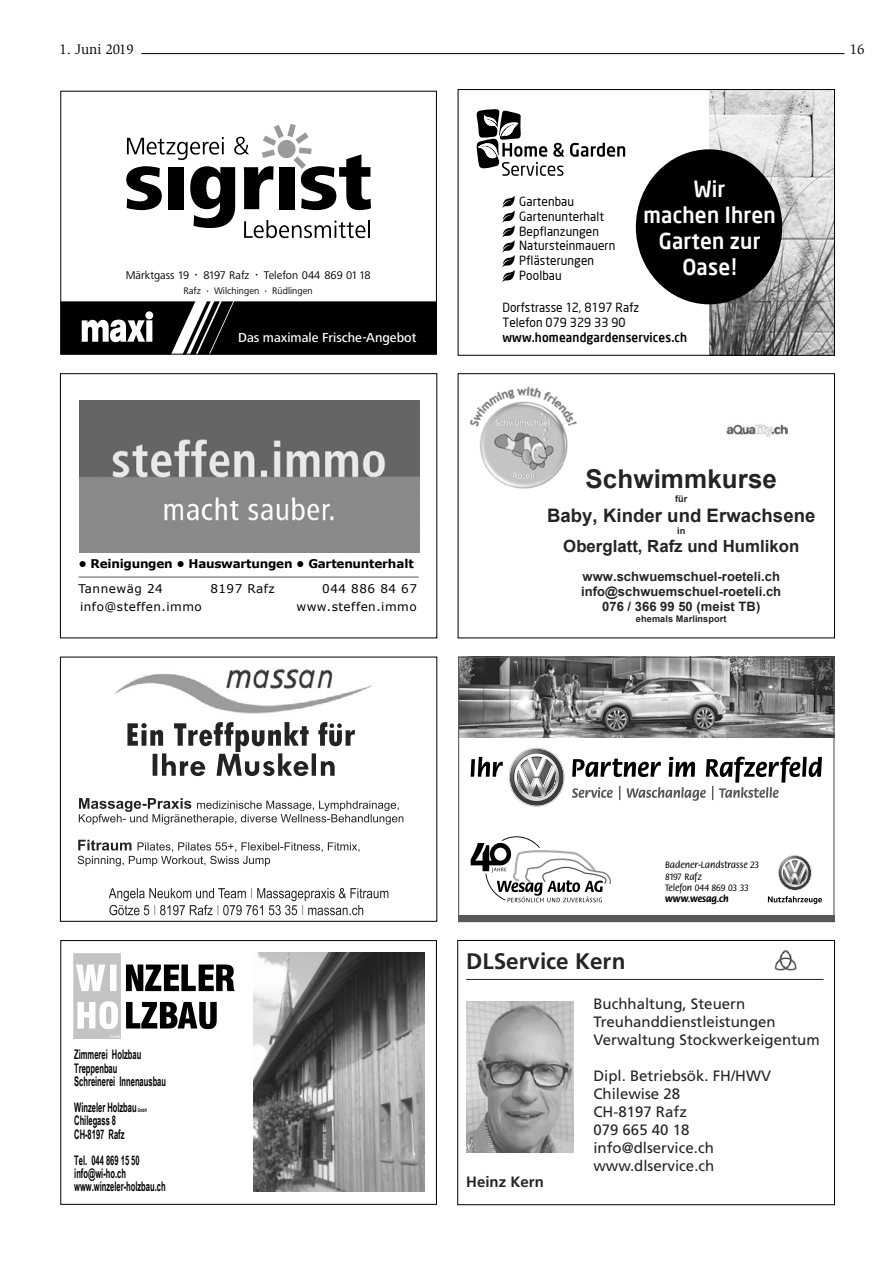
<style>
.page{position:relative;width:893px;height:1263px;background:#fff}
.page>*{position:absolute;margin:0;border:0;box-sizing:border-box;transform-origin:0 0}
.t1{font:700 25.95px "Arial";letter-spacing:.005em;color:#242423}
.t2{font:700 22.5px "Frutiger";color:#242423}
.t3{font:500 21.9px/25.8px "Neo Sans";letter-spacing:.01em;color:#fff;text-align:center;scale:.94 1}
.t4{font:700 18.6px "Arial";color:#242423}
.t5{font:700 16.8px "Arial";color:#242423}
.t6{font:15px/18px "Frutiger";color:#242423}
.t7{font:700 15px "Frutiger";color:#242423}
.t8{font:14.25px "Slimbach";color:#000}
.t9{font:14.25px "Slimbach Std";color:#000}
.t10{font:500 13.5px "Frutiger Next LT";color:#fff}
.t11{font:700 13.2px/13.2px "Arial Narrow";color:#000;scale:.7 1}
.t12{font:700 13.05px/15px "Arial";letter-spacing:.005em;color:#242423;text-align:center}
.t13{font:12.45px/14.9px "Neo Sans";letter-spacing:.01em;color:#000;scale:.94 1}
.t14{font:500 12.45px "Neo Sans";letter-spacing:.01em;color:#000;scale:.94 1}
.t15{font:12px "Verdana";letter-spacing:.04em;color:#000}
.t16{font:700 12px "Verdana";letter-spacing:-.02em;color:#000}
.t17{font:11.55px "Frutiger Next LT";color:#000}
.t18{font:500 10.2px/11.2px "Flora";color:#000;scale:.95 1}
.t19{font:700 10.2px "Flora";color:#000;scale:.95 1}
.t20{font:9.75px "Frutiger Next LT";color:#000}
.t21{font:700 9.15px "Arial";letter-spacing:.01em;color:#242423}
.t22{font:700 5.25px "Arial Narrow";color:#000;scale:.7 1}
.s1{font-size:7.35px}
.s2{font-size:6px}
</style>
<div class="page">
<hr style="left:141px;top:53px;width:703px;height:1px;background:#000">
<img style="left:726px;top:424px;width:61px;height:13px">
<img style="left:470px;top:386px;width:107px;height:103px">
<div style="left:458px;top:373px;width:377px;height:265px;border:1px solid #000"></div>
<svg style="left:126px;top:124px;width:245px;height:114px"></svg>
<svg style="left:62px;top:301px;width:373px;height:51px;background:#1c1c1c"></svg>
<div style="left:145px;top:311px;width:8px;height:8px;background:#fff;border-radius:50%"></div>
<div style="left:60px;top:91px;width:377px;height:263px;border:1px solid #000"></div>
<img style="left:709px;top:91px;width:124px;height:263px">
<svg style="left:502px;top:196px;width:13px;height:86px"></svg>
<svg style="left:570px;top:143px;width:55px;height:14px"></svg>
<svg style="left:476px;top:109px;width:88px;height:67px"></svg>
<div style="left:636px;top:149px;width:146px;height:155px;background:#000;border-radius:50%"></div>
<div style="left:458px;top:89px;width:377px;height:267px;border:1px solid #000"></div>
<hr style="left:78px;top:577px;width:341px;height:1px;background:#5a5958">
<img style="left:79px;top:400px;width:340px;height:152px">
<div style="left:60px;top:373px;width:377px;height:265px;border:1px solid #000"></div>
<svg style="left:73px;top:953px;width:162px;height:86px"></svg>
<img style="left:253px;top:953px;width:172px;height:238px">
<div style="left:60px;top:940px;width:377px;height:265px;border:1px solid #000"></div>
<img style="left:77px;top:668px;width:327px;height:248px">
<div style="left:60px;top:657px;width:377px;height:265px;border:1px solid #000"></div>
<img style="left:460px;top:659px;width:372px;height:79px">
<div style="left:458px;top:915px;width:376px;height:7px;background:#5a5958"></div>
<svg style="left:471px;top:836px;width:141px;height:66px"></svg>
<svg style="left:768px;top:896px;width:54px;height:8px"></svg>
<svg style="left:778px;top:855px;width:34px;height:35px"></svg>
<svg style="left:471px;top:748px;width:351px;height:58px"></svg>
<div style="left:458px;top:657px;width:376px;height:265px;border:1px solid #5a5958"></div>
<hr style="left:466px;top:979px;width:357px;height:1px;background:#242423">
<img style="left:775px;top:950px;width:21px;height:20px">
<img style="left:466px;top:1001px;width:107px;height:151px">
<div style="left:457px;top:940px;width:378px;height:265px;border:1px solid #000"></div>
<p class="t8" style="left:60px;top:41px;width:76px">1. Juni 2019</p>
<p class="t9" style="left:850px;top:41px;width:16px">16</p>
<p class="t17" style="left:126px;top:268px;width:246px">Märktgass 19 <span class="s1">•</span> 8197 Rafz <span class="s1">•</span> Telefon 044 869 01 18</p>
<p class="t20" style="left:183px;top:285px;width:131px">Rafz <span class="s2">•</span> Wilchingen <span class="s2">•</span> Rüdlingen</p>
<p class="t10" style="left:238px;top:330px;width:180px">Das maximale Frische-Angebot</p>
<p class="t16" style="left:78px;top:555px;width:337px">• Reinigungen • Hauswartungen • Gartenunterhalt</p>
<p class="t15" style="left:78px;top:581px;width:86px">Tannewäg 24</p>
<p class="t15" style="left:210px;top:581px;width:66px">8197 Rafz</p>
<p class="t15" style="left:322px;top:581px;width:96px">044 886 84 67</p>
<p class="t15" style="left:80px;top:599px;width:123px">info@steffen.immo</p>
<p class="t15" style="left:296px;top:599px;width:122px">www.steffen.immo</p>
<p class="t13" style="left:519px;top:194px;width:104px">Gartenbau<br>Gartenunterhalt<br>Bepflanzungen<br>Natursteinmauern<br>Pflästerungen<br>Poolbau</p>
<h3 class="t3" style="left:643px;top:176px;width:142px">Wir<br>machen Ihren<br>Garten zur<br>Oase!</h3>
<p class="t13" style="left:502px;top:300px;width:147px">Dorfstrasse 12, 8197 Rafz<br>Telefon 079 329 33 90</p>
<p class="t14" style="left:502px;top:329px;width:198px">www.homeandgardenservices.ch</p>
<h1 class="t1" style="left:585px;top:462px;width:193px">Schwimmkurse</h1>
<p class="t21" style="left:675px;top:493px;width:14px">für</p>
<p class="t4" style="left:547px;top:503px;width:270px">Baby, Kinder und Erwachsene</p>
<p class="t21" style="left:677px;top:525px;width:10px">in</p>
<p class="t5" style="left:563px;top:535px;width:237px">Oberglatt, Rafz und Humlikon</p>
<p class="t12" style="left:581px;top:569px;width:201px">www.schwuemschuel-roeteli.ch info@schwuemschuel-roeteli.ch<br>076 / 366 99 50 (meist TB)</p>
<p class="t21" style="left:636px;top:613px;width:92px">ehemals Marlinsport</p>
<p class="t11" style="left:74px;top:1047px;width:133px">Zimmerei Holzbau<br>Treppenbau<br>Schreinerei Innenausbau</p>
<p class="t11" style="left:74px;top:1100px;width:91px">Winzeler Holzbau</p>
<p class="t22" style="left:138px;top:1106px;width:14px">GmbH</p>
<p class="t11" style="left:74px;top:1113px;width:73px">Chilegass 8<br>CH-8197 Rafz</p>
<p class="t11" style="left:74px;top:1153px;width:132px">Tel. 044 869 15 50 info@wi-ho.ch www.winzeler-holzbau.ch</p>
<h2 class="t2" style="left:466px;top:948px;width:161px">DLService Kern</h2>
<p class="t18" style="left:665px;top:860px;width:101px">Badener-Landstrasse 23<br>8197 Rafz<br>Telefon 044 869 03 33</p>
<p class="t19" style="left:665px;top:893px;width:69px">www.wesag.ch</p>
<p class="t7" style="left:466px;top:1173px;width:79px">Heinz Kern</p>
<p class="t6" style="left:593px;top:994px;width:228px">Buchhaltung, Steuern<br>Treuhanddienstleistungen<br>Verwaltung Stockwerkeigentum</p>
<p class="t6" style="left:593px;top:1066px;width:179px">Dipl. Betriebsök. FH/HWV<br>Chilewise 28<br>CH-8197 Rafz<br>079 665 40 18 info@dlservice.ch www.dlservice.ch</p>
</div>
